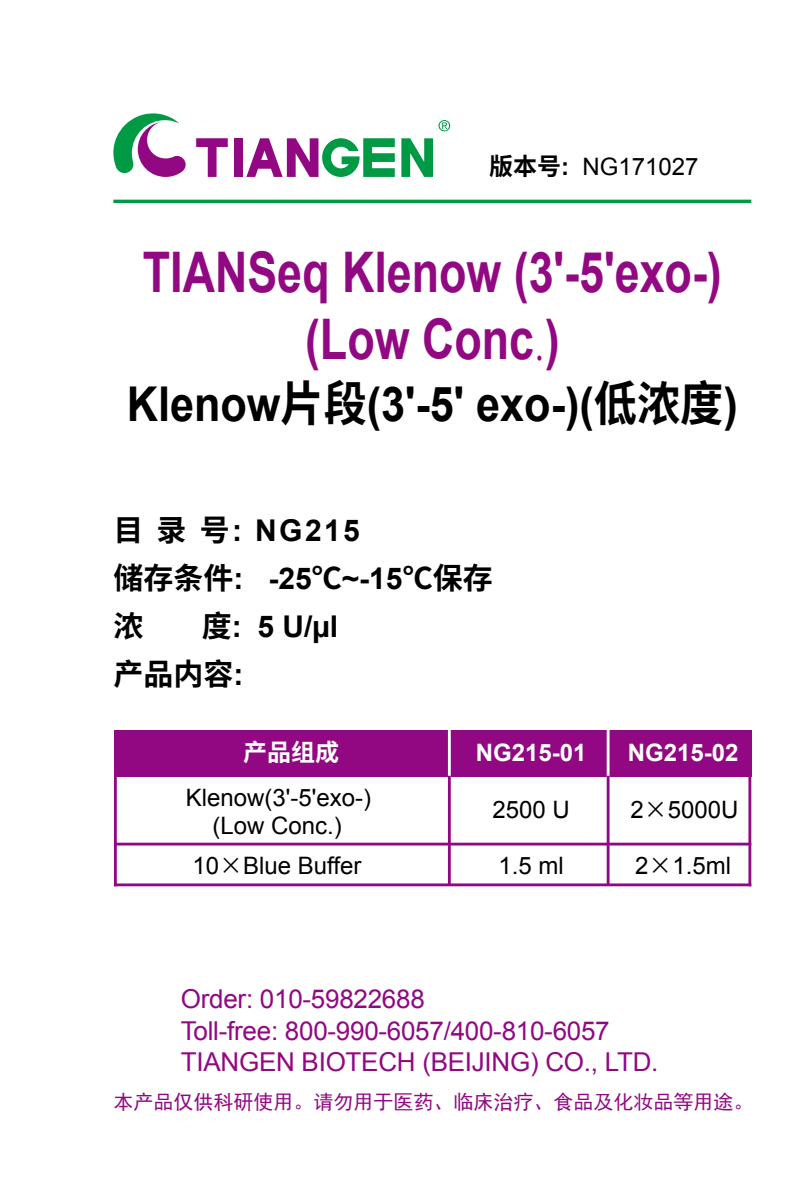
<style>
.page{position:relative;width:808px;height:1191px;background:#fff}
.page>*{position:absolute;margin:0;border:0;box-sizing:border-box;transform-origin:0 0}
.t1{font:700 56px/67.2px "Arial";color:#920883;text-align:center;scale:.8 1}
.t2{font:700 48px "Arial";color:#000;scale:.9 1}
.t3{font:700 30px/48px "Source Han Sans CN";color:#000}
.t4{font:700 30px "Arial";letter-spacing:.08em;color:#000}
.t5{font:26px/31.2px "Arial";letter-spacing:-.01em;color:#920883}
.t6{font:24px/28px "Arial";color:#000;text-align:center}
.t7{font:700 24px "Arial";color:#fff}
.t8{font:700 24px "Source Han Sans CN";color:#fff}
.t9{font:20px "Sim Hei";color:#920883}
.s1{font-family:"Source Han Sans CN";font-weight:700}
.s2{font-weight:700}
.s3{font-family:"Adobe Song Std";font-weight:300}
.s4{font-family:"Source Han Sans CN"}
.s5{font-family:"Arial"}
.s6{font-family:"Sim Hei"}
</style>
<div class="page">
<hr style="left:113px;top:200px;width:638px;height:3px;background:#094">
<svg style="left:113px;top:113px;width:73px;height:64px"></svg>
<div style="left:234px;top:138px;width:9px;height:39px;background:#920883"></div>
<svg style="left:401px;top:138px;width:32px;height:39px"></svg>
<svg style="left:196px;top:138px;width:32px;height:39px"></svg>
<svg style="left:246px;top:138px;width:149px;height:39px"></svg>
<svg style="left:438px;top:120px;width:12px;height:11px"></svg>
<div style="left:114px;top:730px;width:637px;height:46px;background:#920883"></div>
<hr style="left:114px;top:842px;width:637px;height:3px;background:#920883">
<hr style="left:114px;top:883px;width:637px;height:3px;background:#920883">
<hr style="left:748px;top:775px;width:3px;height:111px;background:#920883">
<hr style="left:448px;top:729px;width:3px;height:50px;background:#fff">
<hr style="left:607px;top:729px;width:2px;height:50px;background:#fff">
<hr style="left:448px;top:775px;width:3px;height:110px;background:#920883">
<hr style="left:607px;top:775px;width:2px;height:110px;background:#920883">
<hr style="left:114px;top:775px;width:3px;height:111px;background:#920883">
<p class="t6" style="left:489px;top:152px;width:211px"><span class="s1">版本号</span><span class="s2">:</span> NG171027</p>
<h1 class="t1" style="left:143px;top:240px;width:725px">TIANSeq Klenow (3'-5'exo-) (Low Conc<span class="s3">.</span>)</h1>
<h2 class="t2" style="left:127px;top:372px;width:680px">Klenow<span class="s4">片段</span>(3'-5' exo-)(<span class="s4">低浓度</span>)</h2>
<p class="t4" style="left:113px;top:511px;width:248px"><span class="s4">目录号</span>: NG215</p>
<p class="t3" style="left:113px;top:555px;width:381px">储存条件<span class="s5">: -25</span>℃<span class="s5">~-15</span>℃保存浓</p>
<p class="t4" style="left:202px;top:607px;width:138px"><span class="s4">度</span>: 5 U/µl</p>
<p class="t3" style="left:113px;top:651px;width:131px">产品内容<span class="s5">:</span></p>
<p class="t8" style="left:243px;top:738px;width:97px">产品组成</p>
<p class="t7" style="left:476px;top:736px;width:112px">NG215-01</p>
<p class="t7" style="left:628px;top:736px;width:112px">NG215-02</p>
<p class="t6" style="left:186px;top:783px;width:187px">Klenow(3'-5'exo-) (Low Conc.)</p>
<p class="t6" style="left:492px;top:795px;width:79px">2500 U</p>
<p class="t6" style="left:630px;top:795px;width:110px">2<span class="s6">×</span>5000U</p>
<p class="t6" style="left:192px;top:851px;width:170px">10<span class="s6">×</span>Blue Buffer</p>
<p class="t6" style="left:498px;top:851px;width:67px">1.5 ml</p>
<p class="t6" style="left:635px;top:851px;width:98px">2<span class="s6">×</span>1.5ml</p>
<p class="t5" style="left:181px;top:984px;width:479px">Order: 010-59822688<br>Toll-free: 800-990-6057/400-810-6057<br>TIANGEN BIOTECH (BEIJING) CO., LTD.</p>
<p class="t9" style="left:113px;top:1091px;width:641px">本产品仅供科研使用。请勿用于医药、临床治疗、食品及化妆品等用途。</p>
</div>
